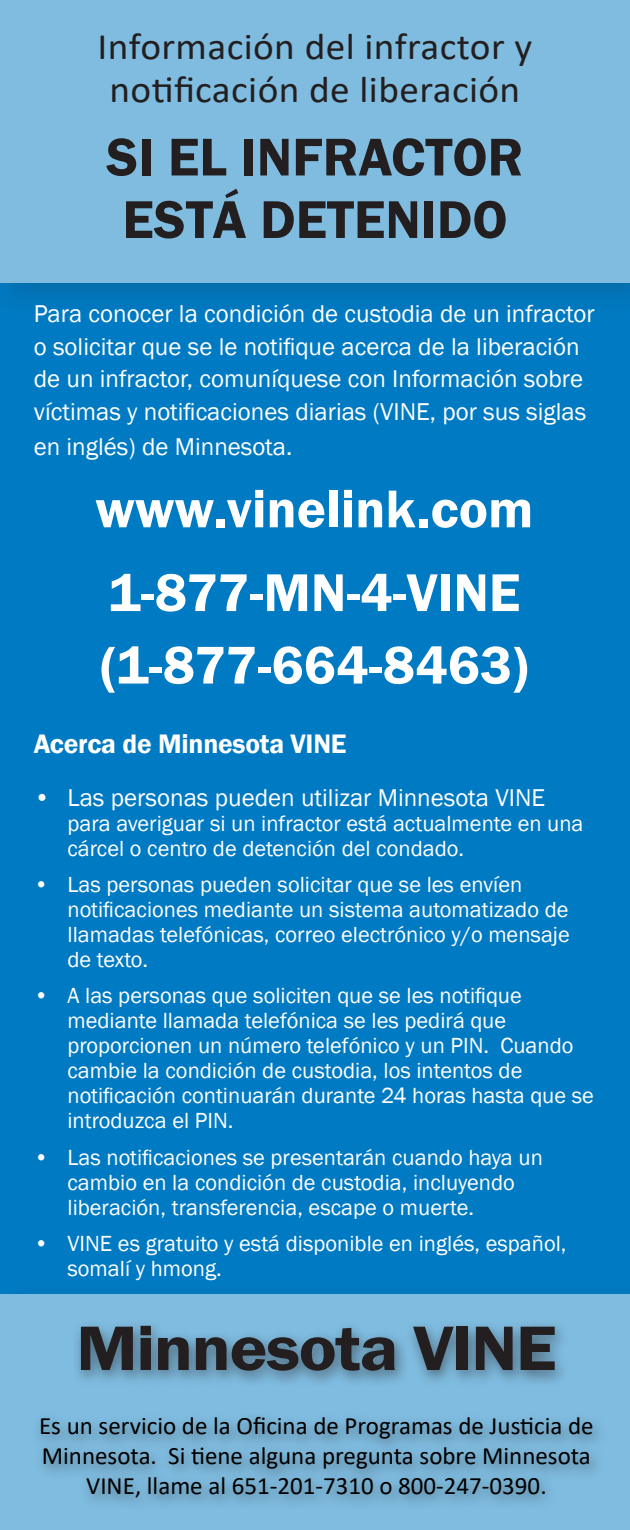
<style>
.page{position:relative;width:630px;height:1530px;background:#007ac2}
.page>*{position:absolute;margin:0;border:0;box-sizing:border-box;transform-origin:0 0}
.t1{font:600 65px "Franklin Gothic";letter-spacing:-.02em;color:#231f20;scale:1.1 1}
.t2{font:600 55px "Franklin Gothic";color:#fff}
.t3{font:600 55px/62.5px "Franklin Gothic";color:#231f20}
.t4{font:37.5px/42.5px "Calibri";letter-spacing:.01em;color:#231f20;text-align:center;scale:1.05 1}
.t5{font:600 27.5px "Franklin Gothic";letter-spacing:-.01em;color:#fff}
.t6{font:25px/32.5px "Franklin Gothic";color:#fff}
.t7{font:25px/30px "Calibri";color:#000;text-align:center}
.t8{font:22.5px/25px "Franklin Gothic";color:#fff}
</style>
<div class="page">
<div style="left:0;top:0;width:630px;height:319px;background:#231f20;opacity:.31"></div>
<div style="left:0;top:0;width:630px;height:283px;background:#7fbce0"></div>
<div style="left:0;top:1294px;width:630px;height:236px;background:#7fbce0"></div>
<div style="left:32px;top:1318px;width:576px;height:195px;background:#231f20;opacity:.52"></div>
<p class="t4" style="left:98px;top:25px;width:416px">Información del infractor y notificación de liberación</p>
<p class="t3" style="left:106px;top:127px;width:419px">SI EL INFRACTOR<br>ESTÁ DETENIDO</p>
<p class="t6" style="left:34px;top:298px;width:562px">Para conocer la condición de custodia de un infractor o solicitar que se le notifique acerca de la liberación de un infractor, comuníquese con Información sobre víctimas y notificaciones diarias (VINE, por sus siglas</p>
<p class="t6" style="left:34px;top:431px;width:260px">en inglés) de Minnesota.</p>
<p class="t2" style="left:95px;top:475px;width:440px">www.vinelink.com</p>
<p class="t2" style="left:108px;top:559px;width:413px">1-877-MN-4-VINE</p>
<p class="t2" style="left:100px;top:631px;width:430px">(1-877-664-8463)</p>
<p class="t5" style="left:34px;top:727px;width:314px">Acerca de Minnesota VINE</p>
<p class="t6" style="left:34px;top:782px;width:513px">• Las personas pueden utilizar Minnesota VINE</p>
<p class="t8" style="left:68px;top:811px;width:518px">para averiguar si un infractor está actualmente en una cárcel o centro de detención del condado.</p>
<p class="t8" style="left:68px;top:873px;width:504px;text-indent:-34px">• Las personas pueden solicitar que se les envíen notificaciones mediante un sistema automatizado de llamadas telefónicas, correo electrónico y/o mensaje de texto.</p>
<p class="t8" style="left:68px;top:984px;width:528px;text-indent:-34px">• A las personas que soliciten que se les notifique mediante llamada telefónica se les pedirá que proporcionen un número telefónico y un PIN. Cuando cambie la condición de custodia, los intentos de notificación continuarán durante 24 horas hasta que se introduzca el PIN.</p>
<p class="t8" style="left:68px;top:1145px;width:477px;text-indent:-34px">• Las notificaciones se presentarán cuando haya un cambio en la condición de custodia, incluyendo liberación, transferencia, escape o muerte.</p>
<p class="t8" style="left:68px;top:1231px;width:501px;text-indent:-34px">• VINE es gratuito y está disponible en inglés, español, somalí y hmong.</p>
<p class="t1" style="left:76px;top:1308px;width:438px">Minnesota VINE</p>
<p class="t7" style="left:39px;top:1410px;width:556px">Es un servicio de la Oficina de Programas de Justicia de<br>Minnesota. Si tiene alguna pregunta sobre Minnesota<br>VINE, llame al 651-201-7310 o 800-247-0390.</p>
</div>
